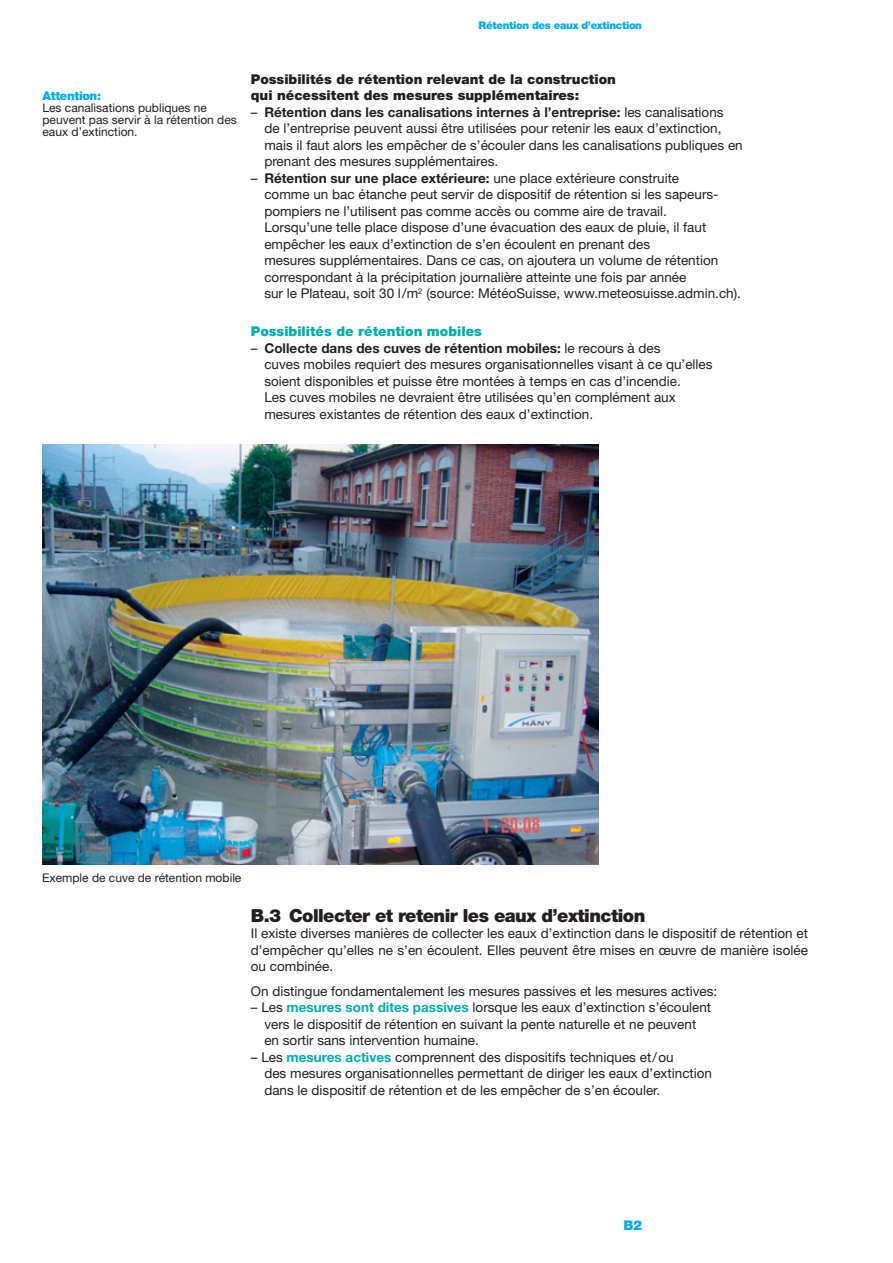
<style>
.page{position:relative;width:893px;height:1263px;background:#fff}
.page>*{position:absolute;margin:0;border:0;box-sizing:border-box;transform-origin:0 0}
.t1{font:900 18px "Helvetica Neue";letter-spacing:-.03em;color:#231f20}
.t2{font:13.5px/16.5px "Helvetica Neue";color:#231f20}
.t3{font:900 13.5px/16.5px "Helvetica Neue";color:#231f20}
.t4{font:900 13.5px "Helvetica Neue";color:#00afad}
.t5{font:900 13.5px "Helvetica Neue";color:#00aeef}
.t6{font:12px/12px "Helvetica Neue";color:#231f20}
.t7{font:900 12px "Helvetica Neue";letter-spacing:-.03em;color:#00aeef}
.t8{font:900 10.5px "Helvetica Neue";letter-spacing:-.03em;color:#00aeef}
.s1{font-weight:700}
.s2{font-weight:700;color:#00afad}
</style>
<div class="page">
<img style="left:42px;top:444px;width:556px;height:420px">
<p class="t8" style="left:479px;top:19px;width:165px">Rétention des eaux d’extinction</p>
<p class="t7" style="left:43px;top:89px;width:60px">Attention:</p>
<p class="t6" style="left:43px;top:102px;width:196px">Les canalisations publiques ne peuvent pas servir à la rétention des eaux d’extinction.</p>
<p class="t3" style="left:251px;top:70px;width:367px">Possibilités de rétention relevant de la construction qui nécessitent des mesures supplémentaires:</p>
<p class="t2" style="left:264px;top:103px;width:480px;text-indent:-14px">– <span class="s1">Rétention dans les canalisations internes à l’entreprise:</span> les canalisations<br>de l’entreprise peuvent aussi être utilisées pour retenir les eaux d’extinction, mais il faut alors les empêcher de s’écouler dans les canalisations publiques en prenant des mesures supplémentaires.</p>
<p class="t2" style="left:264px;top:169px;width:478px;text-indent:-14px">– <span class="s1">Rétention sur une place extérieure:</span> une place extérieure construite<br>comme un bac étanche peut servir de dispositif de rétention si les sapeurs&shy;pompiers ne l’utilisent pas comme accès ou comme aire de travail.<br>Lorsqu’une telle place dispose d’une évacuation des eaux de pluie, il faut empêcher les eaux d’extinction de s’en écoulent en prenant des<br>mesures supplémentaires. Dans ce cas, on ajoutera un volume de rétention correspondant à la précipitation journalière atteinte une fois par année<br>sur le Plateau, soit 30 l/m<sup>2</sup> (source: MétéoSuisse, www.meteosuisse.admin.ch).</p>
<p class="t4" style="left:251px;top:323px;width:233px">Possibilités de rétention mobiles</p>
<p class="t2" style="left:264px;top:339px;width:450px;text-indent:-14px">– <span class="s1">Collecte dans des cuves de rétention mobiles:</span> le recours à des<br>cuves mobiles requiert des mesures organisationnelles visant à ce qu’elles soient disponibles et puisse être montées à temps en cas d’incendie.<br>Les cuves mobiles ne devraient être utilisées qu’en complément aux mesures existantes de rétention des eaux d’extinction.</p>
<p class="t6" style="left:42px;top:872px;width:201px">Exemple de cuve de rétention mobile</p>
<h1 class="t1" style="left:251px;top:904px;width:396px">B.3 Collecter et retenir les eaux d’extinction</h1>
<p class="t2" style="left:251px;top:925px;width:559px;text-align:justify">Il existe diverses manières de collecter les eaux d’extinction dans le dispositif de rétention et d’empêcher qu’elles ne s’en écoulent. Elles peuvent être mises en œuvre de manière isolée ou combinée.</p>
<p class="t2" style="left:251px;top:982px;width:468px">On distingue fondamentalement les mesures passives et les mesures actives:</p>
<p class="t2" style="left:264px;top:999px;width:448px;text-indent:-14px">– Les <span class="s2">mesures sont dites passives</span> lorsque les eaux d’extinction s’écoulent vers le dispositif de rétention en suivant la pente naturelle et ne peuvent en sortir sans intervention humaine.</p>
<p class="t2" style="left:264px;top:1048px;width:449px;text-indent:-14px">– Les <span class="s2">mesures actives</span> comprennent des dispositifs techniques et/ou<br>des mesures organisationnelles permettant de diriger les eaux d’extinction dans le dispositif de rétention et de les empêcher de s’en écouler.</p>
<p class="t5" style="left:623px;top:1217px;width:20px">B2</p>
</div>
